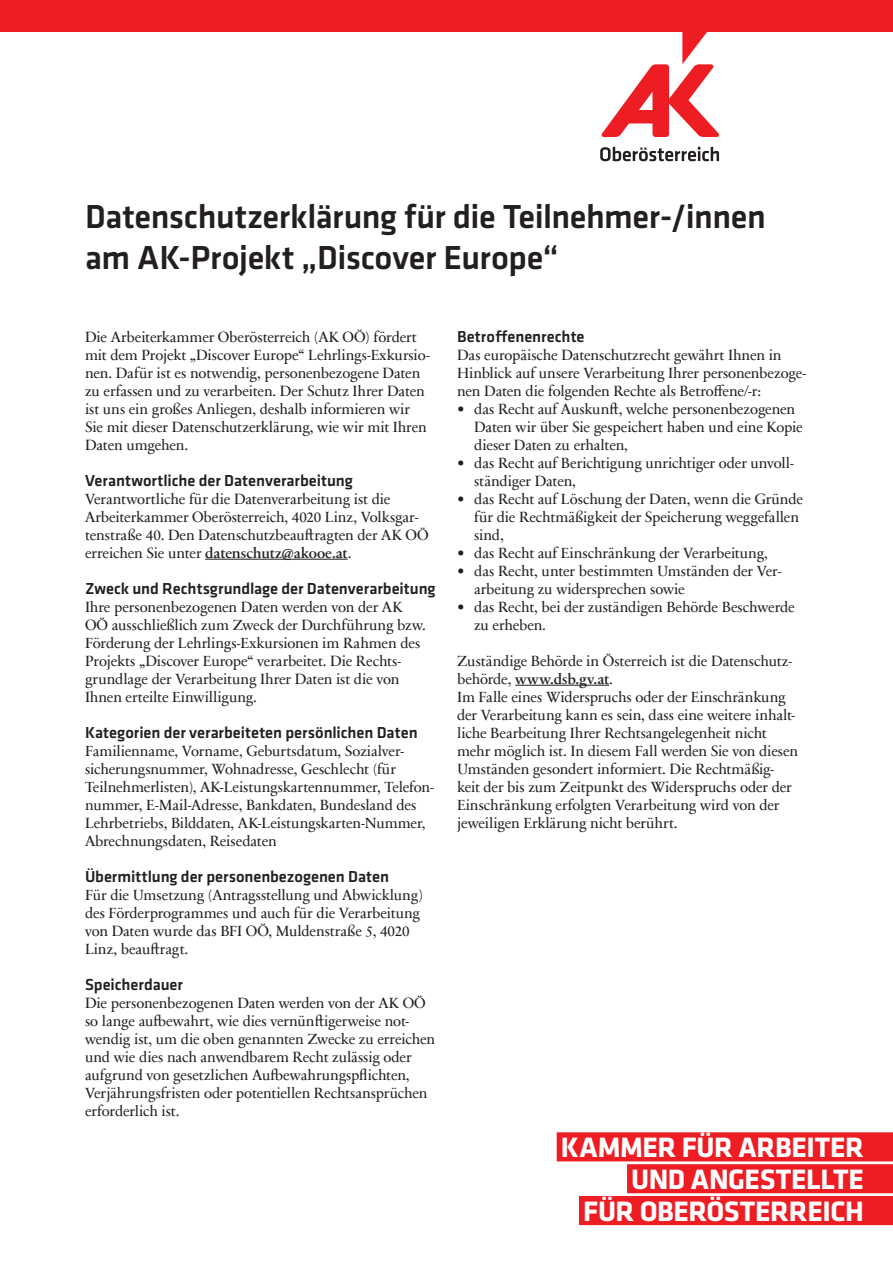
<style>
.page{position:relative;width:893px;height:1263px;background:#fff}
.page>*{position:absolute;margin:0;border:0;box-sizing:border-box;transform-origin:0 0}
.t1{font:500 34.5px/41.4px "Klavika Basic";letter-spacing:-.01em;color:#231f20}
.t2{font:700 29.1px/31.8px "Klavika Basic";letter-spacing:-.015em;color:#fff;text-align:right}
.t3{font:500 16.5px "Klavika Basic";color:#231f20}
.t4{font:15px/18px "Sabon Next Com";letter-spacing:-.01em;color:#231f20}
.s1{font-weight:600}
</style>
<div class="page">
<div style="left:557px;top:1132px;width:336px;height:29px;background:#ee1d23"></div>
<div style="left:627px;top:1164px;width:266px;height:29px;background:#ee1d23"></div>
<div style="left:579px;top:1196px;width:314px;height:29px;background:#ee1d23"></div>
<div style="left:0;top:0;width:893px;height:32px;background:#ee1d23"></div>
<svg style="left:601px;top:32px;width:118px;height:105px"></svg>
<svg style="left:600px;top:147px;width:119px;height:14px"></svg>
<hr style="left:205px;top:559px;width:143px;height:1px;background:#231f20">
<hr style="left:515px;top:685px;width:94px;height:1px;background:#231f20">
<h1 class="t1" style="left:85px;top:195px;width:682px">Datenschutzerklärung für die Teilnehmer-/innen am AK-Projekt „Discover Europe“</h1>
<p class="t4" style="left:85px;top:327px;width:346px">Die Arbeiterkammer Oberösterreich (AK OÖ) fördert mit dem Projekt „Discover Europe“ Lehrlings-Exkursio&shy;nen. Dafür ist es notwendig, personenbezogene Daten zu erfassen und zu verarbeiten. Der Schutz Ihrer Daten ist uns ein großes Anliegen, deshalb informieren wir Sie mit dieser Datenschutzerklärung, wie wir mit Ihren Daten umgehen.</p>
<p class="t3" style="left:85px;top:469px;width:269px">Verantwortliche der Datenverarbeitung</p>
<p class="t4" style="left:85px;top:489px;width:345px">Verantwortliche für die Datenverarbeitung ist die Arbeiterkammer Oberösterreich, 4020 Linz, Volksgar&shy;tenstraße 40. Den Datenschutzbeauftragten der AK OÖ erreichen Sie unter <span class="s1">datenschutz@akooe.at</span>.</p>
<p class="t3" style="left:85px;top:577px;width:352px">Zweck und Rechtsgrundlage der Datenverarbeitung</p>
<p class="t4" style="left:85px;top:597px;width:342px">Ihre personenbezogenen Daten werden von der AK OÖ ausschließlich zum Zweck der Durchführung bzw.<br>Förderung der Lehrlings-Exkursionen im Rahmen des Projekts „Discover Europe“ verarbeitet. Die Rechts&shy;grundlage der Verarbeitung Ihrer Daten ist die von Ihnen erteilte Einwilligung.</p>
<p class="t3" style="left:85px;top:721px;width:334px">Kategorien der verarbeiteten persönlichen Daten</p>
<p class="t4" style="left:85px;top:741px;width:350px">Familienname, Vorname, Geburtsdatum, Sozialver&shy;sicherungsnummer, Wohnadresse, Geschlecht (für Teilnehmerlisten), AK-Leistungskartennummer, Telefon&shy;nummer, E-Mail-Adresse, Bankdaten, Bundesland des Lehrbetriebs, Bilddaten, AK-Leistungskarten-Nummer, Abrechnungsdaten, Reisedaten</p>
<p class="t3" style="left:85px;top:865px;width:306px">Übermittlung der personenbezogenen Daten</p>
<p class="t4" style="left:85px;top:885px;width:340px">Für die Umsetzung (Antragsstellung und Abwicklung) des Förderprogrammes und auch für die Verarbeitung von Daten wurde das BFI OÖ, Muldenstraße 5, 4020<br>Linz, beauftragt.</p>
<p class="t3" style="left:85px;top:973px;width:99px">Speicherdauer</p>
<p class="t4" style="left:85px;top:993px;width:352px">Die personenbezogenen Daten werden von der AK OÖ so lange aufbewahrt, wie dies vernünftigerweise not&shy;wendig ist, um die oben genannten Zwecke zu erreichen und wie dies nach anwendbarem Recht zulässig oder aufgrund von gesetzlichen Aufbewahrungspflichten, Verjährungsfristen oder potentiellen Rechtsansprüchen erforderlich ist.</p>
<p class="t3" style="left:457px;top:325px;width:129px">Betroffenenrechte</p>
<p class="t4" style="left:457px;top:345px;width:351px">Das europäische Datenschutzrecht gewährt Ihnen in<br>Hinblick auf unsere Verarbeitung Ihrer personenbezoge&shy;nen Daten die folgenden Rechte als Betroffene/-r:</p>
<p class="t4" style="left:474px;top:399px;width:330px;text-indent:-17px">• das Recht auf Auskunft, welche personenbezogenen<br>Daten wir über Sie gespeichert haben und eine Kopie dieser Daten zu erhalten,</p>
<p class="t4" style="left:474px;top:453px;width:321px;text-indent:-17px">• das Recht auf Berichtigung unrichtiger oder unvoll&shy;ständiger Daten,</p>
<p class="t4" style="left:474px;top:489px;width:330px;text-indent:-17px">• das Recht auf Löschung der Daten, wenn die Gründe für die Rechtmäßigkeit der Speicherung weggefallen sind,</p>
<p class="t4" style="left:457px;top:543px;width:312px">• das Recht auf Einschränkung der Verarbeitung,</p>
<p class="t4" style="left:474px;top:561px;width:309px;text-indent:-17px">• das Recht, unter bestimmten Umständen der Ver&shy;arbeitung zu widersprechen sowie</p>
<p class="t4" style="left:474px;top:597px;width:322px;text-indent:-17px">• das Recht, bei der zuständigen Behörde Beschwerde zu erheben.</p>
<p class="t4" style="left:457px;top:651px;width:343px">Zuständige Behörde in Österreich ist die Datenschutz&shy;behörde, <span class="s1">www.dsb.gv.at</span>.<br>Im Falle eines Widerspruchs oder der Einschränkung der Verarbeitung kann es sein, dass eine weitere inhalt&shy;liche Bearbeitung Ihrer Rechtsangelegenheit nicht mehr möglich ist. In diesem Fall werden Sie von diesen Umständen gesondert informiert. Die Rechtmäßig&shy;keit der bis zum Zeitpunkt des Widerspruchs oder der Einschränkung erfolgten Verarbeitung wird von der jeweiligen Erklärung nicht berührt.</p>
<h2 class="t2" style="left:561px;top:1130px;width:305px">KAMMER FÜR ARBEITER<br>UND ANGESTELLTE<br>FÜR OBERÖSTERREICH</h2>
</div>
